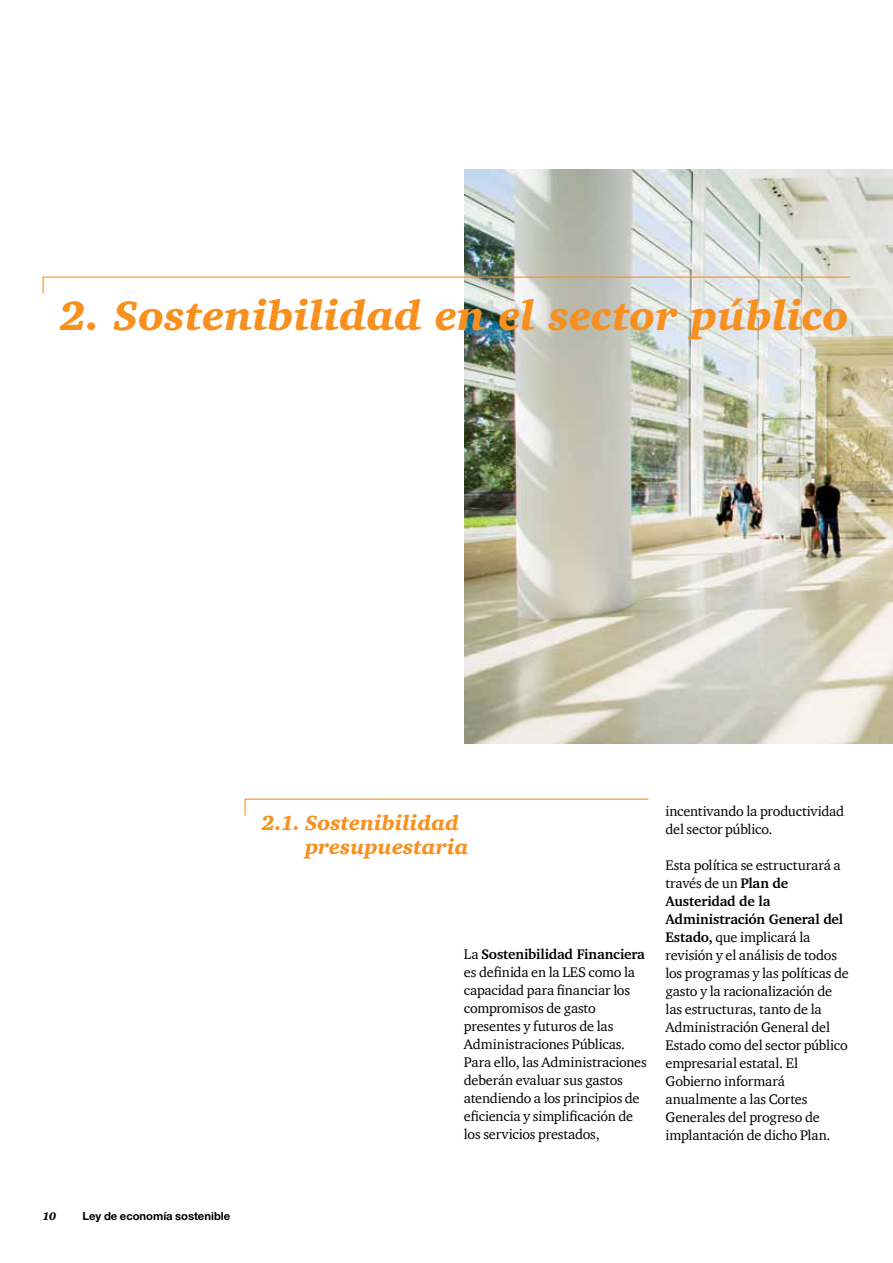
<style>
.page{position:relative;width:893px;height:1263px;background:#fff}
.page>*{position:absolute;margin:0;border:0;box-sizing:border-box;transform-origin:0 0}
.t1{font:italic 900 42px "Charter IT Cby BT";color:#f7901e}
.t2{font:italic 900 21px/24px "ITC Charter Com";letter-spacing:.005em;color:#f7901e}
.t3{font:14.25px/18px "ITC Charter Com";letter-spacing:-.01em;color:#000}
.t4{font:700 14.25px/18px "Charter IT Cby BT";letter-spacing:-.01em;color:#000}
.t5{font:700 11.25px "Helvetica Neue LT Std";color:#000}
.t6{font:italic 900 11.25px "ITC Charter Com";color:#000}
.s1{font-family:"ITC Charter Com";font-weight:400}
.s2{font-family:"Charter IT Cby BT";font-weight:700}
</style>
<div class="page">
<img style="left:464px;top:169px;width:429px;height:575px">
<svg style="left:42px;top:276px;width:810px;height:19px"></svg>
<svg style="left:244px;top:798px;width:405px;height:18px"></svg>
<h1 class="t1" style="left:60px;top:290px;width:791px">2. Sostenibilidad en el sector público</h1>
<p class="t6" style="left:43px;top:1210px;width:15px">10</p>
<p class="t5" style="left:83px;top:1209px;width:149px">Ley de economía sostenible</p>
<h2 class="t2" style="left:305px;top:811px;width:165px;text-indent:-43px">2.1. Sostenibilidad presupuestaria</h2>
<p class="t4" style="left:464px;top:945px;width:182px"><span class="s1">La</span> Sostenibilidad Financiera</p>
<p class="t3" style="left:464px;top:963px;width:184px">es definida en la LES como la capacidad para financiar los compromisos de gasto presentes y futuros de las<br>Administraciones Públicas.<br>Para ello, las Administraciones deberán evaluar sus gastos atendiendo a los principios de eficiencia y simplificación de los servicios prestados,</p>
<p class="t3" style="left:665px;top:801px;width:180px">incentivando la productividad del sector público.</p>
<p class="t3" style="left:665px;top:855px;width:177px">Esta política se estructurará a través de un <span class="s2">Plan de</span></p>
<p class="t4" style="left:665px;top:891px;width:179px">Austeridad de la<br>Administración General del</p>
<p class="t3" style="left:665px;top:927px;width:185px"><span class="s2">Estado,</span> que implicará la revisión y el análisis de todos los programas y las políticas de gasto y la racionalización de las estructuras, tanto de la<br>Administración General del<br>Estado como del sector público empresarial estatal. El<br>Gobierno informará anualmente a las Cortes<br>Generales del progreso de implantación de dicho Plan.</p>
</div>
